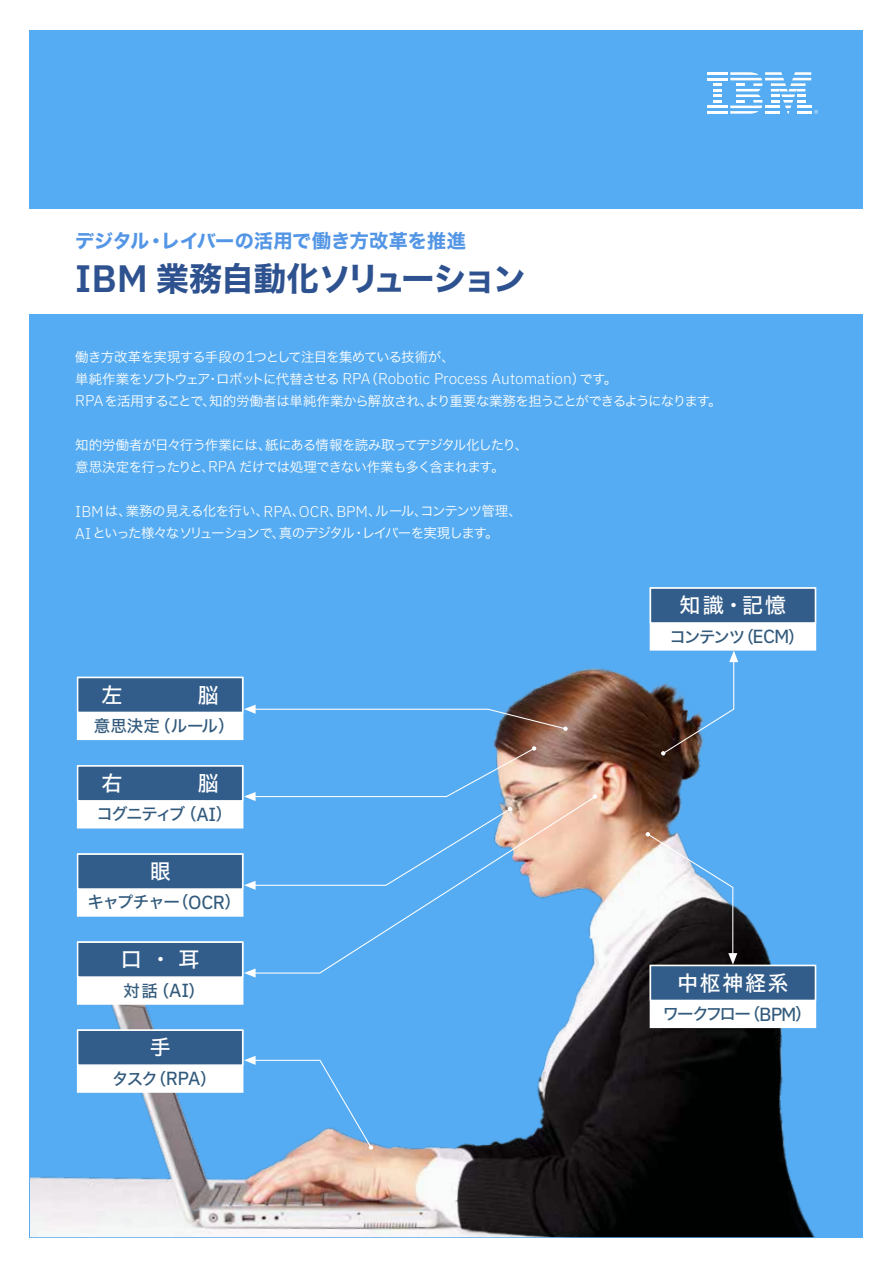
<style>
.page{position:relative;width:893px;height:1263px;background:#fff}
.page>*{position:absolute;margin:0;border:0;box-sizing:border-box;transform-origin:0 0}
.t1{font:33px "Hira Kaku Std W7";letter-spacing:-.035em;color:#2e528f}
.t2{font:21px "Hira Kaku Std W5";letter-spacing:.075em;color:#fff}
.t3{font:19.2px "Hira Kaku Std W7";letter-spacing:-.01em;color:#5496e6}
.t4{font:16.5px "Hira Kaku Std W5";letter-spacing:-.09em;color:#325a7c}
.t5{font:13.5px/22px "Hira Kaku Std W3";letter-spacing:-.06em;color:#fff}
.s1{font-family:"IBM Plex Sans";font-weight:600;font-size:38.25px}
.s2{font-family:"IBM Plex Sans";font-weight:300;font-size:15.45px}
.s3{font-family:"IBM Plex Sans Text";font-size:18.9px}
</style>
<div class="page">
<div style="left:30px;top:30px;width:833px;height:1207px;background:#56acf2"></div>
<img style="left:30px;top:627px;width:787px;height:610px">
<hr style="left:707px;top:72px;width:20px;height:3px;background:#fff">
<hr style="left:707px;top:78px;width:20px;height:2px;background:#fff">
<hr style="left:707px;top:106px;width:20px;height:2px;background:#fff">
<svg style="left:713px;top:83px;width:8px;height:20px"></svg>
<hr style="left:707px;top:111px;width:20px;height:3px;background:#fff">
<svg style="left:730px;top:72px;width:88px;height:42px"></svg>
<svg style="left:244px;top:705px;width:324px;height:26px"></svg>
<svg style="left:244px;top:746px;width:292px;height:55px"></svg>
<svg style="left:244px;top:968px;width:12px;height:9px"></svg>
<svg style="left:251px;top:795px;width:345px;height:179px"></svg>
<svg style="left:593px;top:794px;width:4px;height:5px"></svg>
<svg style="left:244px;top:807px;width:268px;height:83px"></svg>
<svg style="left:244px;top:1056px;width:129px;height:94px"></svg>
<svg style="left:661px;top:651px;width:77px;height:104px"></svg>
<svg style="left:646px;top:832px;width:91px;height:133px"></svg>
<div style="left:77px;top:677px;width:166px;height:63px;background:#fff"></div>
<div style="left:650px;top:587px;width:166px;height:64px;background:#fff;border:1px solid #fff"></div>
<div style="left:650px;top:965px;width:166px;height:63px;background:#fff"></div>
<div style="left:77px;top:765px;width:166px;height:63px;background:#fff"></div>
<div style="left:77px;top:853px;width:166px;height:64px;background:#fff;border:1px solid #fff"></div>
<div style="left:77px;top:941px;width:166px;height:64px;background:#fff;border:1px solid #fff"></div>
<div style="left:77px;top:1029px;width:166px;height:64px;background:#fff;border:1px solid #fff"></div>
<div style="left:77px;top:677px;width:166px;height:36px;background:#325d8a;border:1px solid #fff"></div>
<div style="left:650px;top:587px;width:166px;height:37px;background:#325d8a;border:1px solid #fff"></div>
<div style="left:650px;top:965px;width:166px;height:36px;background:#325d8a;border:1px solid #fff"></div>
<div style="left:77px;top:765px;width:166px;height:36px;background:#325d8a;border:1px solid #fff"></div>
<div style="left:77px;top:853px;width:166px;height:37px;background:#325d8a;border:1px solid #fff"></div>
<div style="left:77px;top:941px;width:166px;height:37px;background:#325d8a;border:1px solid #fff"></div>
<div style="left:77px;top:1029px;width:166px;height:37px;background:#325d8a;border:1px solid #fff"></div>
<div style="left:20px;top:209px;width:852px;height:105px;background:#fff"></div>
<h3 class="t3" style="left:75px;top:226px;width:392px">デジタル・レイバーの活用で働き方改革を推進</h3>
<h1 class="t1" style="left:75px;top:252px;width:452px"><span class="s1">IBM</span> 業務自動化ソリューション</h1>
<p class="t5" style="left:75px;top:345px;width:648px">働き方改革を実現する手段の<span class="s2">1</span>つとして注目を集めている技術が、<br>単純作業をソフトウェア・ロボットに代替させる <span class="s2">RPA</span> （<span class="s2">Robotic Process Automation</span>）です。<br><span class="s2">RPA</span>を活用することで、知的労働者は単純作業から解放され、より重要な業務を担うことができるようになります。</p>
<p class="t5" style="left:75px;top:434px;width:455px">知的労働者が日々行う作業には、紙にある情報を読み取ってデジタル化したり、意思決定を行ったりと、<span class="s2">RPA</span> だけでは処理できない作業も多く含まれます。</p>
<p class="t5" style="left:75px;top:500px;width:448px"><span class="s2">IBM</span>は、業務の見える化を行い、<span class="s2">RPA</span>、<span class="s2">OCR</span>、<span class="s2">BPM</span>、ルール、コンテンツ管理、<br><span class="s2">AI</span> といった様々なソリューションで、真のデジタル・レイバーを実現します。</p>
<h2 class="t2" style="left:680px;top:589px;width:108px">知識・記憶</h2>
<h2 class="t2" style="left:101px;top:679px;width:119px">左　　　　脳</h2>
<p class="t4" style="left:94px;top:713px;width:142px">意思決定（ルール）</p>
<h2 class="t2" style="left:101px;top:767px;width:119px">右　　　　脳</h2>
<p class="t4" style="left:96px;top:801px;width:137px">コグニティブ（<span class="s3">AI</span>）</p>
<h2 class="t2" style="left:150px;top:855px;width:22px">眼</h2>
<p class="t4" style="left:88px;top:889px;width:155px">キャプチャー（<span class="s3">OCR</span>）</p>
<h2 class="t2" style="left:121px;top:943px;width:80px">口・耳</h2>
<p class="t4" style="left:123px;top:978px;width:83px">対話（<span class="s3">AI</span>）</p>
<h2 class="t2" style="left:150px;top:1031px;width:22px">手</h2>
<p class="t4" style="left:112px;top:1066px;width:106px">タスク（<span class="s3">RPA</span>）</p>
<p class="t4" style="left:669px;top:624px;width:137px">コンテンツ（<span class="s3">ECM</span>）</p>
<h2 class="t2" style="left:677px;top:967px;width:113px">中枢神経系</h2>
<p class="t4" style="left:662px;top:1001px;width:151px">ワークフロー（<span class="s3">BPM</span>）</p>
</div>
